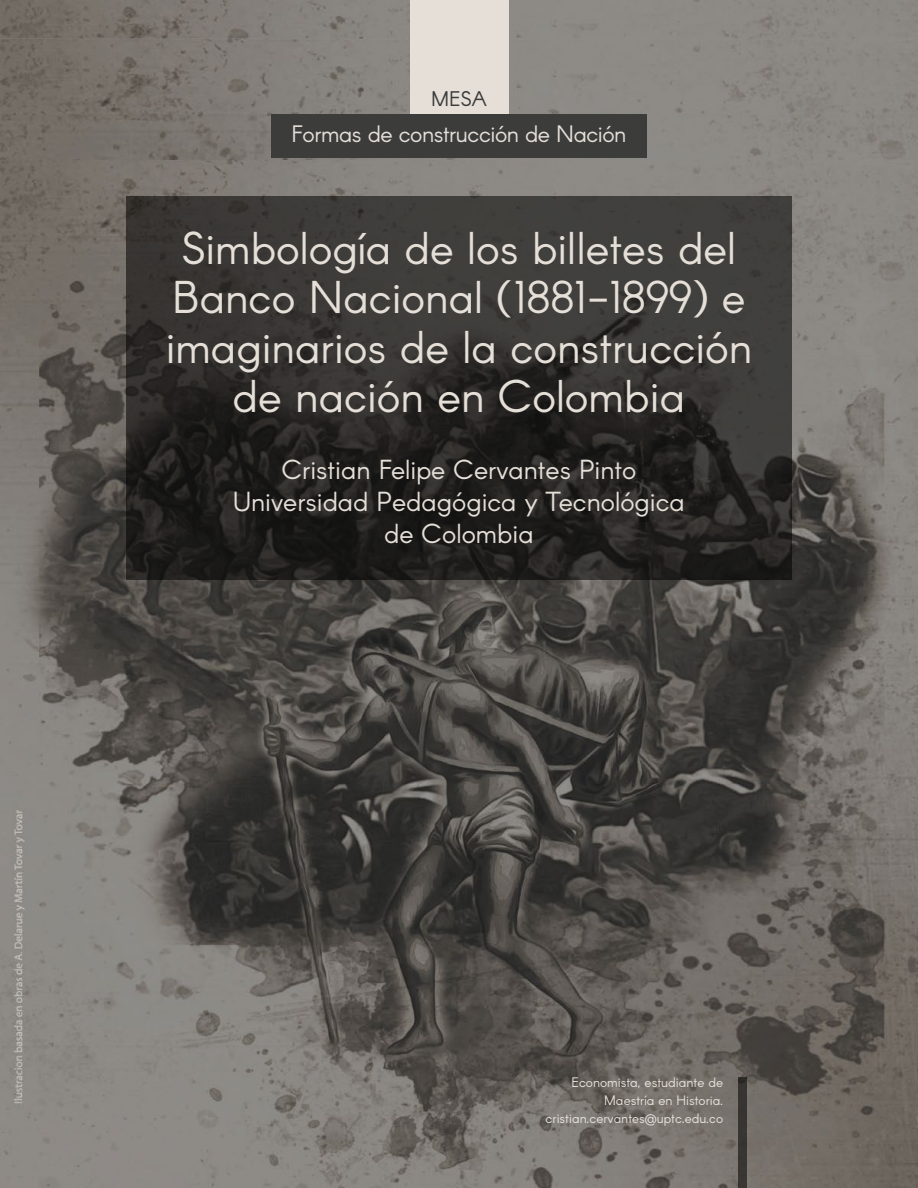
<style>
.page{position:relative;width:918px;height:1188px;background:#fff}
.page>*{position:absolute;margin:0;border:0;box-sizing:border-box;transform-origin:0 0}
.t1{font:45px/49.5px "Arcon";color:#e5dfd8;text-align:center}
.t2{font:27px/32.4px "Arcon";color:#e5dfd8;text-align:center}
.t3{font:23.4px "Arcon";letter-spacing:-.02em;color:#e5dfd8}
.t4{font:20.7px "Arcon";color:#3c3c3b}
.t5{font:13.5px/18px "Arcon";color:#e8e2dc;text-align:right}
</style>
<div class="page">
<img style="left:0;top:0;width:918px;height:1188px">
<div style="left:410px;top:0;width:98px;height:115px;background:#e5dfd8"></div>
<div style="left:271px;top:114px;width:376px;height:44px;background:#3c3c3b"></div>
<svg style="left:126px;top:196px;width:666px;height:384px"></svg>
<div style="left:738px;top:1077px;width:8px;height:111px;background:#383532"></div>
<p class="t4" style="left:431px;top:86px;width:57px">MESA</p>
<p class="t3" style="left:292px;top:119px;width:336px">Formas de construcción de Nación</p>
<p class="t1" style="left:166px;top:227px;width:588px">Simbología de los billetes del<br>Banco Nacional (1881-1899) e imaginarios de la construcción de nación en Colombia</p>
<p class="t2" style="left:233px;top:455px;width:453px">Cristian Felipe Cervantes Pinto<br>Universidad Pedagógica y Tecnológica de Colombia</p>
<p class="t5" style="left:546px;top:1074px;width:179px">Economista, estudiante de<br>Maestría en Historia. cristian.cervantes@uptc.edu.co</p>
</div>
